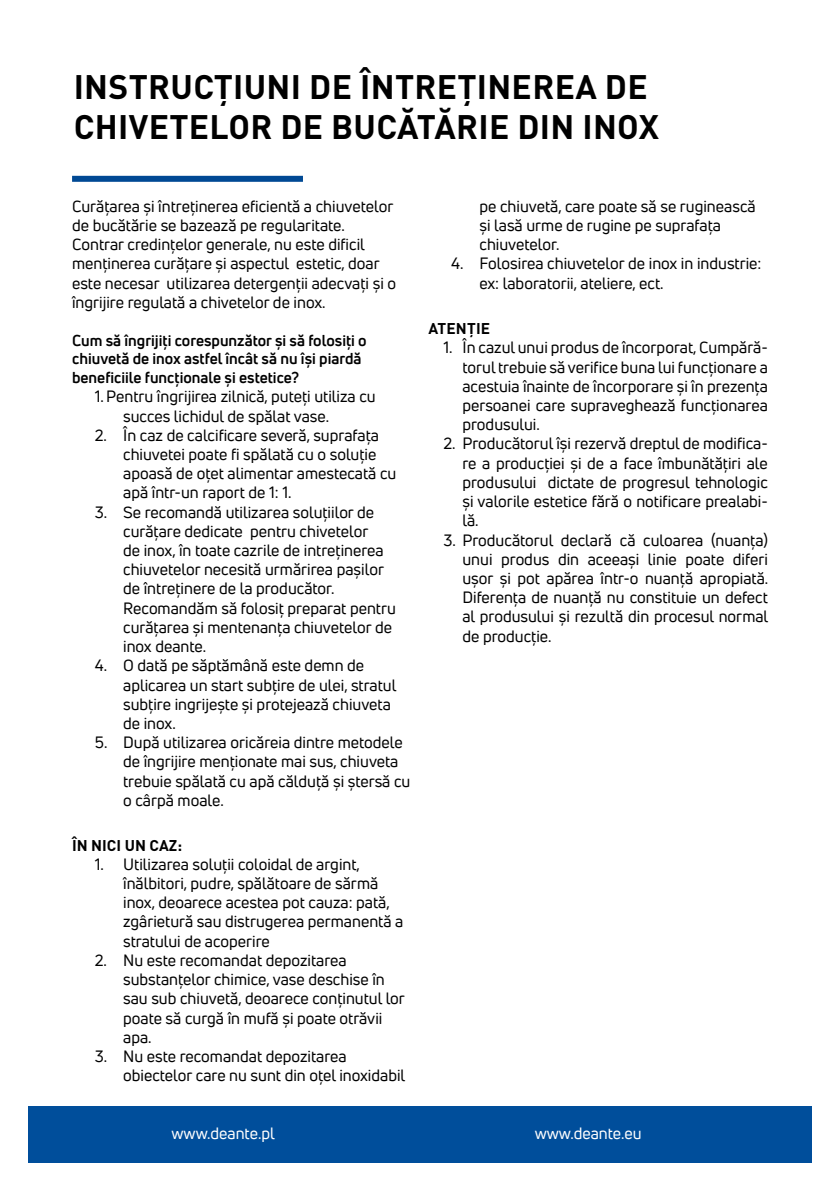
<style>
.page{position:relative;width:840px;height:1191px;background:#fff}
.page>*{position:absolute;margin:0;border:0;box-sizing:border-box;transform-origin:0 0}
.t1{font:700 33.6px/40.4px "DIN Pro";letter-spacing:.01em;color:#000}
.t2{font:16px/19.2px "Uni Neue";color:#000}
.t3{font:16px "Uni Neue";color:#fff}
.t4{font:700 15.4px/18.8px "Uni Neue";color:#000}
.t5{font:700 15.4px "DIN Pro";color:#000}
</style>
<div class="page">
<div style="left:28px;top:1106px;width:783px;height:56px;background:#004e9b"></div>
<div style="left:72px;top:176px;width:231px;height:6px;background:#004994"></div>
<h1 class="t1" style="left:74px;top:65px;width:586px">INSTRUCȚIUNI DE ÎNTREȚINEREA DE<br>CHIVETELOR DE BUCĂTĂRIE DIN INOX</h1>
<p class="t2" style="left:72px;top:196px;width:325px">Curățarea și întreținerea eficientă a chiuvetelor de bucătărie se bazează pe regularitate.<br>Contrar credințelor generale, nu este dificil menținerea curățare și aspectul estetic, doar este necesar utilizarea detergenții adecvați și o îngrijire regulată a chivetelor de inox.</p>
<p class="t4" style="left:72px;top:330px;width:296px">Cum să îngrijiți corespunzător și să folosiți o chiuvetă de inox astfel încât să nu își piardă beneficiile funcționale și estetice?</p>
<p class="t2" style="left:123px;top:387px;width:254px;text-indent:-28px">1.Pentru îngrijirea zilnică, puteți utiliza cu succes lichidul de spălat vase.</p>
<p class="t2" style="left:123px;top:425px;width:274px;text-indent:-28px">2. În caz de calcificare severă, suprafața chiuvetei poate fi spălată cu o soluție apoasă de oțet alimentar amestecată cu apă într-un raport de 1: 1.</p>
<p class="t2" style="left:123px;top:502px;width:274px;text-indent:-28px">3. Se recomandă utilizarea soluțiilor de curățare dedicate pentru chivetelor<br>de inox, în toate cazrile de intreținerea chiuvetelor necesită urmărirea pașilor de întreținere de la producător.<br>Recomandăm să folosiț preparat pentru curățarea și mentenanța chiuvetelor de inox deante.</p>
<p class="t2" style="left:123px;top:656px;width:274px;text-indent:-28px">4. O dată pe săptămână este demn de aplicarea un start subțire de ulei, stratul subțire ingrijește și protejează chiuveta de inox.</p>
<p class="t2" style="left:123px;top:732px;width:288px;text-indent:-28px">5. După utilizarea oricăreia dintre metodele de îngrijire menționate mai sus, chiuveta trebuie spălată cu apă călduță și ștersă cu o cârpă moale.</p>
<p class="t5" style="left:72px;top:834px;width:111px">ÎN NICI UN CAZ:</p>
<p class="t2" style="left:123px;top:854px;width:281px;text-indent:-28px">1. Utilizarea soluții coloidal de argint, înălbitori, pudre, spălătoare de sărmă inox, deoarece acestea pot cauza: pată, zgârietură sau distrugerea permanentă a stratului de acoperire</p>
<p class="t2" style="left:123px;top:950px;width:283px;text-indent:-28px">2. Nu este recomandat depozitarea substanțelor chimice, vase deschise în sau sub chiuvetă, deoarece conținutul lor poate să curgă în mufă și poate otrăvii apa.</p>
<p class="t2" style="left:123px;top:1046px;width:283px;text-indent:-28px">3. Nu este recomandat depozitarea obiectelor care nu sunt din oțel inoxidabil</p>
<p class="t2" style="left:479px;top:196px;width:277px">pe chiuvetă, care poate să se ruginească și lasă urme de rugine pe suprafața chiuvetelor.</p>
<p class="t2" style="left:479px;top:254px;width:283px;text-indent:-28px">4. Folosirea chiuvetelor de inox in industrie: ex: laboratorii, ateliere, ect.</p>
<p class="t5" style="left:428px;top:318px;width:63px">ATENŢIE</p>
<p class="t2" style="left:462px;top:338px;width:307px;text-align:justify;text-indent:-19px">1. În cazul unui produs de încorporat, Cumpără&shy;torul trebuie să verifice buna lui funcționare a acestuia înainte de încorporare și în prezența persoanei care supraveghează funcționarea produsului.</p>
<p class="t2" style="left:462px;top:434px;width:307px;text-align:justify;text-indent:-19px">2. Producătorul își rezervă dreptul de modifica&shy;re a producției și de a face îmbunătățiri ale produsului dictate de progresul tehnologic și valorile estetice fără o notificare prealabi&shy;lă.</p>
<p class="t2" style="left:462px;top:530px;width:307px;text-align:justify;text-indent:-19px">3. Producătorul declară că culoarea (nuanța) unui produs din aceeași linie poate diferi ușor și pot apărea într-o nuanță apropiată.<br>Diferența de nuanță nu constituie un defect al produsului și rezultă din procesul normal de producție.</p>
<p class="t3" style="left:171px;top:1123px;width:105px">www.deante.pl</p>
<p class="t3" style="left:534px;top:1123px;width:108px">www.deante.eu</p>
</div>
